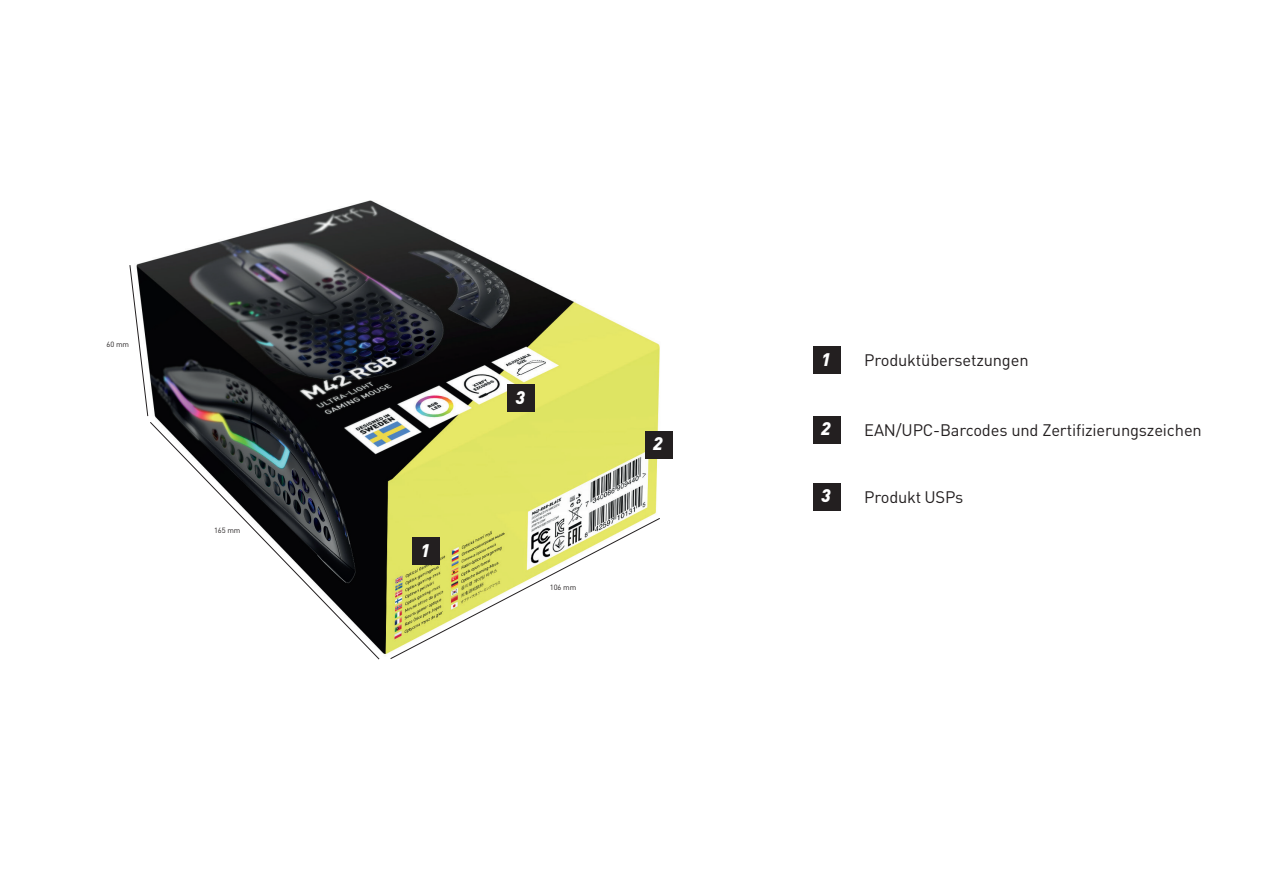
<style>
.page{position:relative;width:1263px;height:893px;background:#fff}
.page>*{position:absolute;margin:0;border:0;box-sizing:border-box;transform-origin:0 0}
.t1{font:italic 900 18px "DIN Pro";color:#fff}
.t2{font:16.5px "DIN Pro";letter-spacing:-.01em;color:#231f20}
.t3{font:7.5px "DIN Pro";letter-spacing:-.01em;color:#231f20}
</style>
<div class="page">
<img style="left:129px;top:200px;width:531px;height:460px">
<div style="left:813px;top:346px;width:28px;height:28px;background:#231f20"></div>
<div style="left:813px;top:416px;width:28px;height:28px;background:#231f20"></div>
<div style="left:645px;top:431px;width:28px;height:28px;background:#231f20"></div>
<div style="left:813px;top:483px;width:28px;height:27px;background:#231f20"></div>
<div style="left:508px;top:385px;width:27px;height:27px;background:#231f20"></div>
<svg style="left:150px;top:422px;width:229px;height:237px"></svg>
<svg style="left:390px;top:518px;width:270px;height:141px"></svg>
<svg style="left:130px;top:265px;width:18px;height:151px"></svg>
<p class="t3" style="left:107px;top:339px;width:24px">60 mm</p>
<p class="t3" style="left:214px;top:526px;width:28px">165 mm</p>
<p class="t1" style="left:420px;top:535px;width:11px">1</p>
<p class="t1" style="left:516px;top:382px;width:11px">3</p>
<p class="t3" style="left:550px;top:582px;width:28px">106 mm</p>
<p class="t1" style="left:653px;top:429px;width:11px">2</p>
<p class="t1" style="left:821px;top:344px;width:11px">1</p>
<p class="t2" style="left:864px;top:349px;width:166px">Produktübersetzungen</p>
<p class="t1" style="left:821px;top:413px;width:11px">2</p>
<p class="t2" style="left:864px;top:419px;width:339px">EAN/UPC-Barcodes und Zertifizierungszeichen</p>
<p class="t1" style="left:821px;top:480px;width:11px">3</p>
<p class="t2" style="left:864px;top:486px;width:101px">Produkt USPs</p>
</div>
